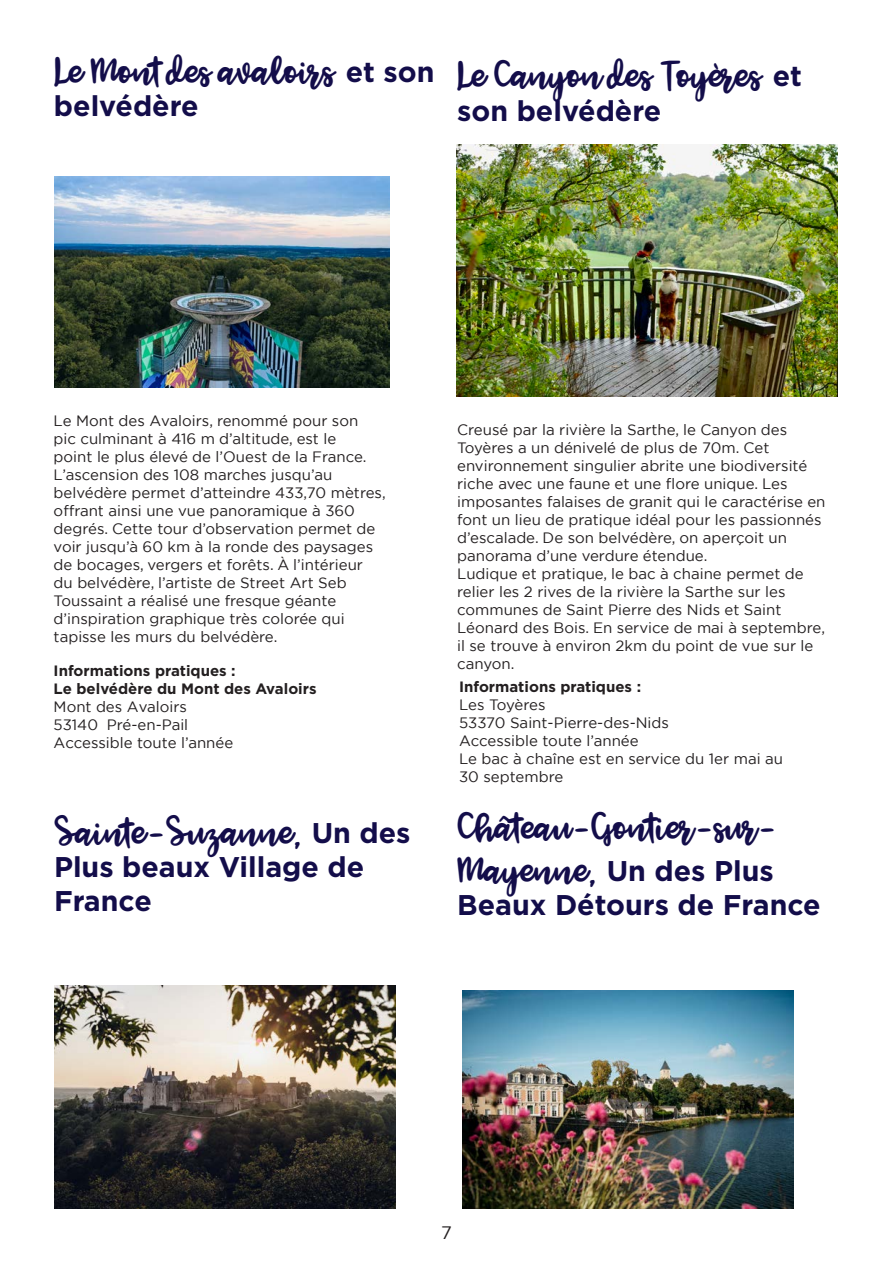
<style>
.page{position:relative;width:893px;height:1263px;background:#fff}
.page>*{position:absolute;margin:0;border:0;box-sizing:border-box;transform-origin:0 0}
.t1{font:36px "Jenthill";color:#130d4a}
.t2{font:700 28.5px/34.2px "Gotham";color:#130d4a}
.t3{font:18px "Gotham";color:#231f20}
.t4{font:15px/18px "Gotham";color:#231f20}
.t5{font:700 15px "Gotham";color:#231f20}
.s1{font-family:"Gotham";font-weight:700;font-size:28.5px}
.s2{font-family:"Jenthill";font-weight:400;font-size:36px}
</style>
<div class="page">
<img style="left:54px;top:177px;width:336px;height:211px">
<img style="left:457px;top:144px;width:380px;height:252px">
<img style="left:54px;top:986px;width:341px;height:223px">
<img style="left:463px;top:990px;width:330px;height:219px">
<p class="t1" style="left:54px;top:48px;width:382px">Le Mont des avaloirs <span class="s1">et son</span></p>
<p class="t2" style="left:54px;top:89px;width:146px">belvédère</p>
<p class="t1" style="left:457px;top:53px;width:346px">Le Canyon des Toyères <span class="s1">et</span></p>
<p class="t2" style="left:457px;top:93px;width:206px">son belvédère</p>
<p class="t4" style="left:54px;top:411px;width:334px">Le Mont des Avaloirs, renommé pour son<br>pic culminant à 416 m d’altitude, est le<br>point le plus élevé de l’Ouest de la France.<br>L’ascension des 108 marches jusqu’au belvédère permet d’atteindre 433,70 mètres, offrant ainsi une vue panoramique à 360 degrés. Cette tour d’observation permet de voir jusqu’à 60 km à la ronde des paysages de bocages, vergers et forêts. À l’intérieur du belvédère, l’artiste de Street Art Seb Toussaint a réalisé une fresque géante d’inspiration graphique très colorée qui tapisse les murs du belvédère.</p>
<p class="t5" style="left:54px;top:661px;width:184px">Informations pratiques :</p>
<p class="t5" style="left:54px;top:679px;width:264px">Le belvédère du Mont des Avaloirs</p>
<p class="t4" style="left:54px;top:698px;width:135px">Mont des Avaloirs</p>
<p class="t4" style="left:54px;top:716px;width:136px">53140 Pré-en-Pail</p>
<p class="t4" style="left:54px;top:734px;width:181px">Accessible toute l’année</p>
<p class="t1" style="left:54px;top:809px;width:358px">Sainte-Suzanne, <span class="s1">Un des</span></p>
<p class="t2" style="left:54px;top:849px;width:312px">Plus beaux Village de<br>France</p>
<p class="t4" style="left:457px;top:420px;width:370px">Creusé par la rivière la Sarthe, le Canyon des Toyères a un dénivelé de plus de 70m. Cet environnement singulier abrite une biodiversité riche avec une faune et une flore unique. Les imposantes falaises de granit qui le caractérise en font un lieu de pratique idéal pour les passionnés d’escalade. De son belvédère, on aperçoit un panorama d’une verdure étendue.</p>
<p class="t4" style="left:457px;top:564px;width:369px">Ludique et pratique, le bac à chaine permet de relier les 2 rives de la rivière la Sarthe sur les communes de Saint Pierre des Nids et Saint Léonard des Bois. En service de mai à septembre, il se trouve à environ 2km du point de vue sur le canyon.</p>
<p class="t5" style="left:459px;top:676px;width:184px">Informations pratiques :</p>
<p class="t4" style="left:459px;top:695px;width:88px">Les Toyères</p>
<p class="t4" style="left:459px;top:713px;width:211px">53370 Saint-Pierre-des-Nids</p>
<p class="t4" style="left:459px;top:731px;width:181px">Accessible toute l’année</p>
<p class="t4" style="left:459px;top:749px;width:325px">Le bac à chaîne est en service du 1er mai au<br>30 septembre</p>
<p class="t1" style="left:457px;top:804px;width:321px">Château-Gontier-sur-</p>
<p class="t2" style="left:457px;top:854px;width:365px"><span class="s2">Mayenne,</span> Un des Plus<br>Beaux Détours de France</p>
<p class="t3" style="left:441px;top:1221px;width:12px">7</p>
</div>
